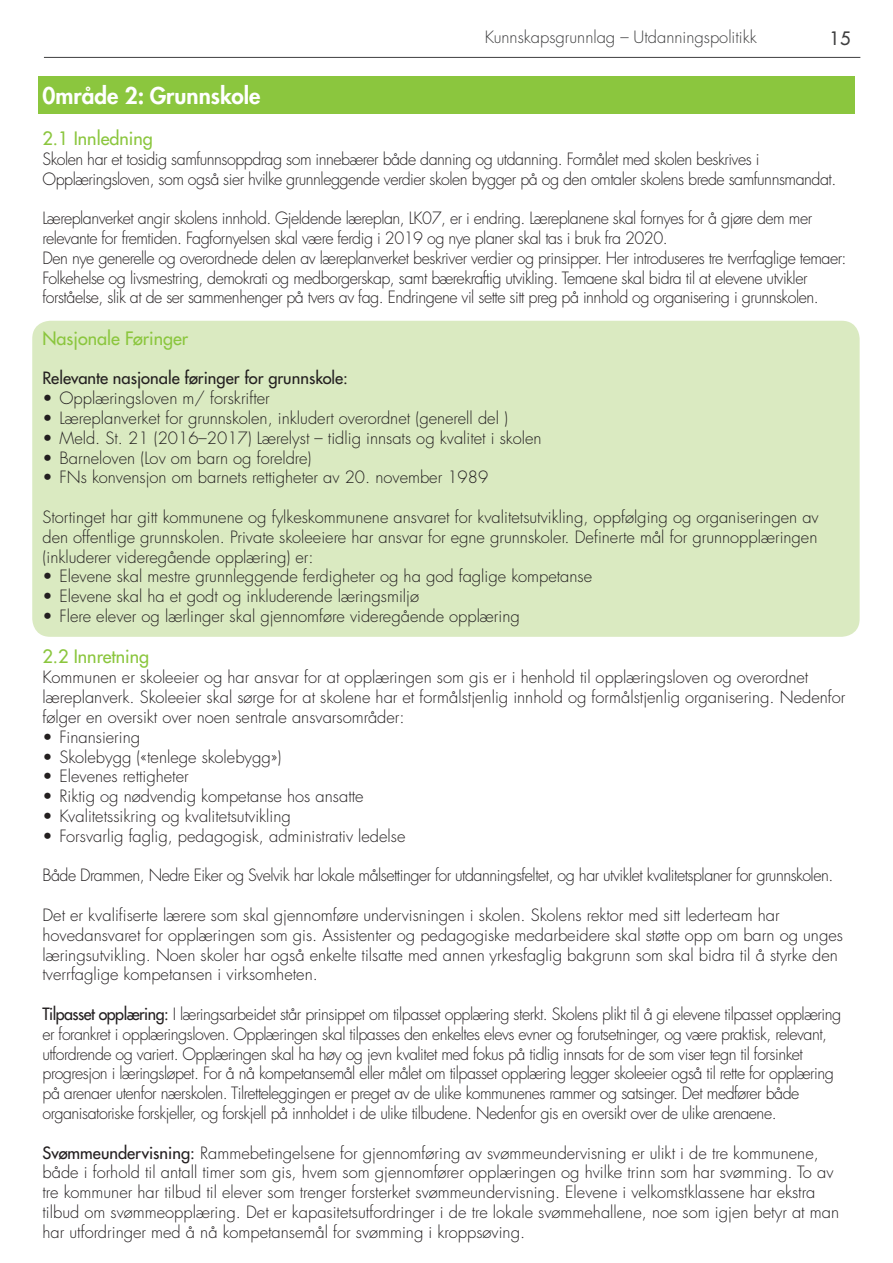
<style>
.page{position:relative;width:893px;height:1263px;background:#fff}
.page>*{position:absolute;margin:0;border:0;box-sizing:border-box;transform-origin:0 0}
.NIVÅ_1_Kap4_Overskri{font:800 22.5px "Futura LT Pro";color:#fff}
.NIVÅ_2_Kap4_Undertit{font:500 18px "Futura LT Pro";color:#8bc63e}
.Brødtekst{font:500 18px "Futura LT Pro";color:#8bc63e}
.t1{font:500 18px "Futura LT Pro";color:#3e3e3f}
.Brødtekst-2{font:300 16.5px/19.8px "Futura LT Pro";letter-spacing:-.01em;color:#231f20}
.Brødtekst-3{font:300 16.5px/19.8px "Futura LT Pro";letter-spacing:-.03em;color:#231f20}
.Brødtekst-4{font:500 16.5px "Futura LT Pro";color:#231f20}
.t2{font:300 16.5px "Futura LT Pro";color:#3e3e3f}
.s1{font-weight:500}
</style>
<div class="page">
<hr style="left:44px;top:57px;width:816px;height:1px;background:#3e3e3f">
<div style="left:32px;top:321px;width:828px;height:316px;background:#daeac1;border-radius:18px"></div>
<div style="left:38px;top:77px;width:817px;height:37px;background:#8bc63e"></div>
<p class="t2" style="left:485px;top:27px;width:274px">Kunnskapsgrunnlag – Utdanningspolitikk</p>
<p class="t1" style="left:830px;top:25px;width:22px">15</p>
<p class="NIVÅ_1_Kap4_Overskri" style="left:43px;top:78px;width:220px">0mråde 2: Grunnskole</p>
<p class="NIVÅ_2_Kap4_Undertit" style="left:43px;top:125px;width:112px">2.1 Innledning</p>
<p class="Brødtekst-3" style="left:43px;top:149px;width:795px">Skolen har et tosidig samfunnsoppdrag som innebærer både danning og utdanning. Formålet med skolen beskrives i<br>Opplæringsloven, som også sier hvilke grunnleggende verdier skolen bygger på og den omtaler skolens brede samfunnsmandat.</p>
<p class="Brødtekst-3" style="left:43px;top:208px;width:771px">Læreplanverket angir skolens innhold. Gjeldende læreplan, LK07, er i endring. Læreplanene skal fornyes for å gjøre dem mer relevante for fremtiden. Fagfornyelsen skal være ferdig i 2019 og nye planer skal tas i bruk fra 2020.</p>
<p class="Brødtekst-3" style="left:43px;top:248px;width:806px">Den nye generelle og overordnede delen av læreplanverket beskriver verdier og prinsipper. Her introduseres tre tverrfaglige temaer:<br>Folkehelse og livsmestring, demokrati og medborgerskap, samt bærekraftig utvikling. Temaene skal bidra til at elevene utvikler forståelse, slik at de ser sammenhenger på tvers av fag. Endringene vil sette sitt preg på innhold og organisering i grunnskolen.</p>
<p class="Brødtekst" style="left:43px;top:325px;width:147px">Nasjonale Føringer</p>
<p class="Brødtekst-4" style="left:43px;top:366px;width:307px">Relevante nasjonale føringer for grunnskole:</p>
<p class="Brødtekst-2" style="left:43px;top:388px;width:229px">• Opplæringsloven m/ forskrifter</p>
<p class="Brødtekst-2" style="left:43px;top:408px;width:467px">• Læreplanverket for grunnskolen, inkludert overordnet (generell del )</p>
<p class="Brødtekst-2" style="left:43px;top:428px;width:500px">• Meld. St. 21 (2016–2017) Lærelyst – tidlig innsats og kvalitet i skolen</p>
<p class="Brødtekst-2" style="left:43px;top:448px;width:271px">• Barneloven (Lov om barn og foreldre)</p>
<p class="Brødtekst-2" style="left:43px;top:468px;width:447px">• FNs konvensjon om barnets rettigheter av 20. november 1989</p>
<p class="Brødtekst-2" style="left:43px;top:507px;width:778px;text-align:justify">Stortinget har gitt kommunene og fylkeskommunene ansvaret for kvalitetsutvikling, oppfølging og organiseringen av den offentlige grunnskolen. Private skoleeiere har ansvar for egne grunnskoler. Definerte mål for grunnopplæringen (inkluderer videregående opplæring) er:</p>
<p class="Brødtekst-2" style="left:43px;top:567px;width:551px">• Elevene skal mestre grunnleggende ferdigheter og ha god faglige kompetanse</p>
<p class="Brødtekst-2" style="left:43px;top:586px;width:378px">• Elevene skal ha et godt og inkluderende læringsmiljø</p>
<p class="Brødtekst-2" style="left:43px;top:606px;width:479px">• Flere elever og lærlinger skal gjennomføre videregående opplæring</p>
<p class="NIVÅ_2_Kap4_Undertit" style="left:43px;top:643px;width:108px">2.2 Innretning</p>
<p class="Brødtekst-2" style="left:43px;top:667px;width:804px">Kommunen er skoleeier og har ansvar for at opplæringen som gis er i henhold til opplæringsloven og overordnet læreplanverk. Skoleeier skal sørge for at skolene har et formålstjenlig innhold og formålstjenlig organisering. Nedenfor følger en oversikt over noen sentrale ansvarsområder:</p>
<p class="Brødtekst-2" style="left:43px;top:727px;width:99px">• Finansiering</p>
<p class="Brødtekst-2" style="left:43px;top:747px;width:240px">• Skolebygg («tenlege skolebygg»)</p>
<p class="Brødtekst-2" style="left:43px;top:766px;width:148px">• Elevenes rettigheter</p>
<p class="Brødtekst-2" style="left:43px;top:786px;width:323px">• Riktig og nødvendig kompetanse hos ansatte</p>
<p class="Brødtekst-2" style="left:43px;top:806px;width:250px">• Kvalitetssikring og kvalitetsutvikling</p>
<p class="Brødtekst-2" style="left:43px;top:826px;width:364px">• Forsvarlig faglig, pedagogisk, administrativ ledelse</p>
<p class="Brødtekst-3" style="left:43px;top:865px;width:792px">Både Drammen, Nedre Eiker og Svelvik har lokale målsettinger for utdanningsfeltet, og har utviklet kvalitetsplaner for grunnskolen.</p>
<p class="Brødtekst-2" style="left:43px;top:905px;width:802px">Det er kvalifiserte lærere som skal gjennomføre undervisningen i skolen. Skolens rektor med sitt lederteam har hovedansvaret for opplæringen som gis. Assistenter og pedagogiske medarbeidere skal støtte opp om barn og unges læringsutvikling. Noen skoler har også enkelte tilsatte med annen yrkesfaglig bakgrunn som skal bidra til å styrke den tverrfaglige kompetansen i virksomheten.</p>
<p class="Brødtekst-3" style="left:43px;top:1004px;width:800px"><span class="s1">Tilpasset opplæring:</span> I læringsarbeidet står prinsippet om tilpasset opplæring sterkt. Skolens plikt til å gi elevene tilpasset opplæring er forankret i opplæringsloven. Opplæringen skal tilpasses den enkeltes elevs evner og forutsetninger, og være praktisk, relevant, utfordrende og variert. Opplæringen skal ha høy og jevn kvalitet med fokus på tidlig innsats for de som viser tegn til forsinket progresjon i læringsløpet. For å nå kompetansemål eller målet om tilpasset opplæring legger skoleeier også til rette for opplæring på arenaer utenfor nærskolen. Tilretteleggingen er preget av de ulike kommunenes rammer og satsinger. Det medfører både organisatoriske forskjeller, og forskjell på innholdet i de ulike tilbudene. Nedenfor gis en oversikt over de ulike arenaene.</p>
<p class="Brødtekst-2" style="left:43px;top:1143px;width:798px"><span class="s1">Svømmeundervisning:</span> Rammebetingelsene for gjennomføring av svømmeundervisning er ulikt i de tre kommunene, både i forhold til antall timer som gis, hvem som gjennomfører opplæringen og hvilke trinn som har svømming. To av tre kommuner har tilbud til elever som trenger forsterket svømmeundervisning. Elevene i velkomstklassene har ekstra tilbud om svømmeopplæring. Det er kapasitetsutfordringer i de tre lokale svømmehallene, noe som igjen betyr at man har utfordringer med å nå kompetansemål for svømming i kroppsøving.</p>
</div>
